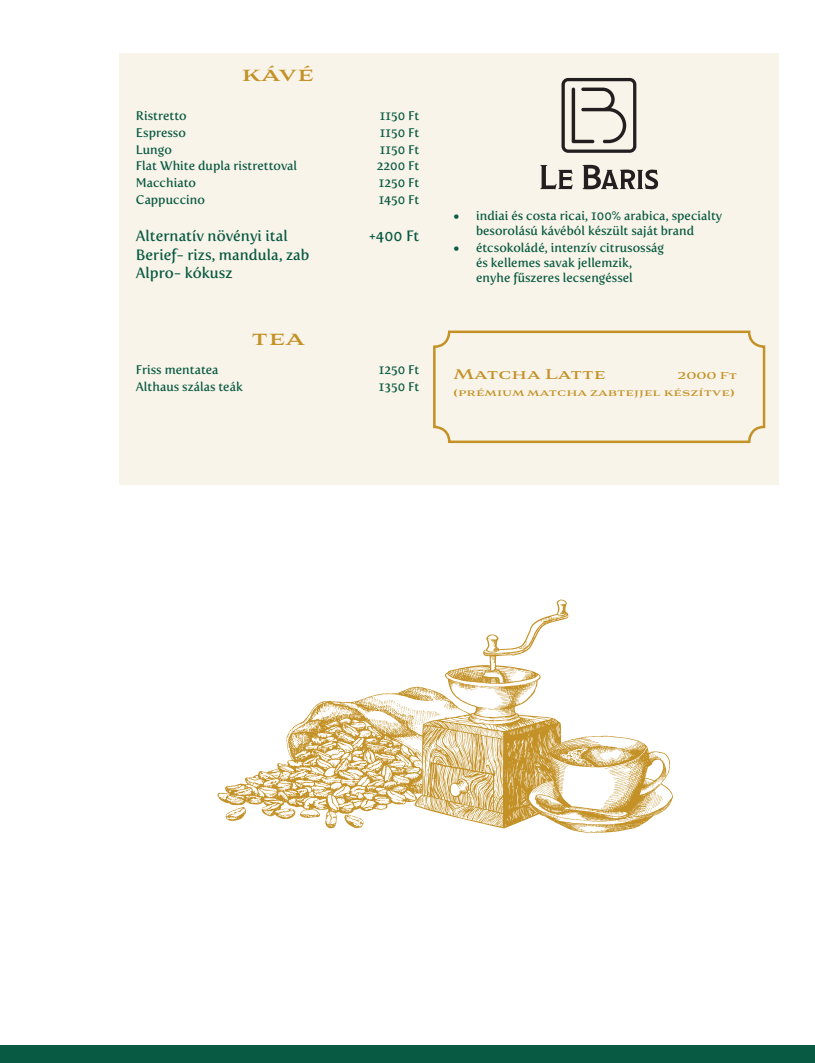
<style>
.page{position:relative;width:815px;height:1063px;background:#fff}
.page>*{position:absolute;margin:0;border:0;box-sizing:border-box;transform-origin:0 0}
.t1{font:700 25px "Aviano";color:#c39126}
.t2{font:700 17.5px "Aviano";color:#c39126}
.t3{font:15px/18px "Fertigo Pro";color:#085a43}
.t4{font:12.5px/15px "Fertigo Pro";color:#085a43;text-align:center}
.t5{font:700 12.5px/16.8px "Aviano";color:#c39126;text-align:right}
</style>
<div class="page">
<div style="left:0;top:1045px;width:815px;height:18px;background:#085a43"></div>
<div style="left:120px;top:53px;width:659px;height:432px;background:#f9f4e9"></div>
<svg style="left:540px;top:78px;width:118px;height:112px"></svg>
<svg style="left:218px;top:599px;width:455px;height:234px"></svg>
<div style="left:433px;top:331px;width:332px;height:112px;border:2px solid #c39126;border-radius:15px"></div>
<h1 class="t1" style="left:242px;top:62px;width:74px">kávé</h1>
<p class="t4" style="left:136px;top:108px;width:52px">Ristretto</p>
<p class="t4" style="left:380px;top:108px;width:41px">1150 Ft</p>
<p class="t4" style="left:136px;top:125px;width:52px">Espresso</p>
<p class="t4" style="left:380px;top:125px;width:41px">1150 Ft</p>
<p class="t4" style="left:136px;top:142px;width:38px">Lungo</p>
<p class="t4" style="left:380px;top:142px;width:41px">1150 Ft</p>
<p class="t4" style="left:136px;top:159px;width:163px">Flat White dupla ristrettoval</p>
<p class="t4" style="left:377px;top:159px;width:44px">2200 Ft</p>
<p class="t4" style="left:136px;top:175px;width:62px">Macchiato</p>
<p class="t4" style="left:379px;top:175px;width:42px">1250 Ft</p>
<p class="t4" style="left:136px;top:192px;width:71px">Cappuccino</p>
<p class="t4" style="left:379px;top:192px;width:42px">1450 Ft</p>
<p class="t3" style="left:136px;top:226px;width:153px">Alternatív növényi ital</p>
<p class="t3" style="left:369px;top:226px;width:52px">+400 Ft</p>
<p class="t3" style="left:136px;top:246px;width:175px">Berief- rizs, mandula, zab<br>Alpro- kókusz</p>
<h1 class="t1" style="left:252px;top:325px;width:55px">tea</h1>
<p class="t4" style="left:136px;top:362px;width:84px">Friss mentatea</p>
<p class="t4" style="left:379px;top:362px;width:42px">1250 Ft</p>
<p class="t4" style="left:136px;top:379px;width:108px">Althaus szálas teák</p>
<p class="t4" style="left:379px;top:379px;width:42px">1350 Ft</p>
<p class="t4" style="left:454px;top:208px;width:270px">• indiai és costa ricai, 100% arabica, specialty besorolású kávéból készült saját brand</p>
<p class="t4" style="left:476px;top:240px;width:189px;text-align:left;text-indent:-22px">• étcsokoládé, intenzív citrusosság és kellemes savak jellemzik, enyhe fűszeres lecsengéssel</p>
<h2 class="t2" style="left:454px;top:366px;width:154px">Matcha Latte</h2>
<p class="t5" style="left:454px;top:368px;width:285px">2000 Ft<br>(prémium matcha zabtejjel készítve)</p>
</div>
